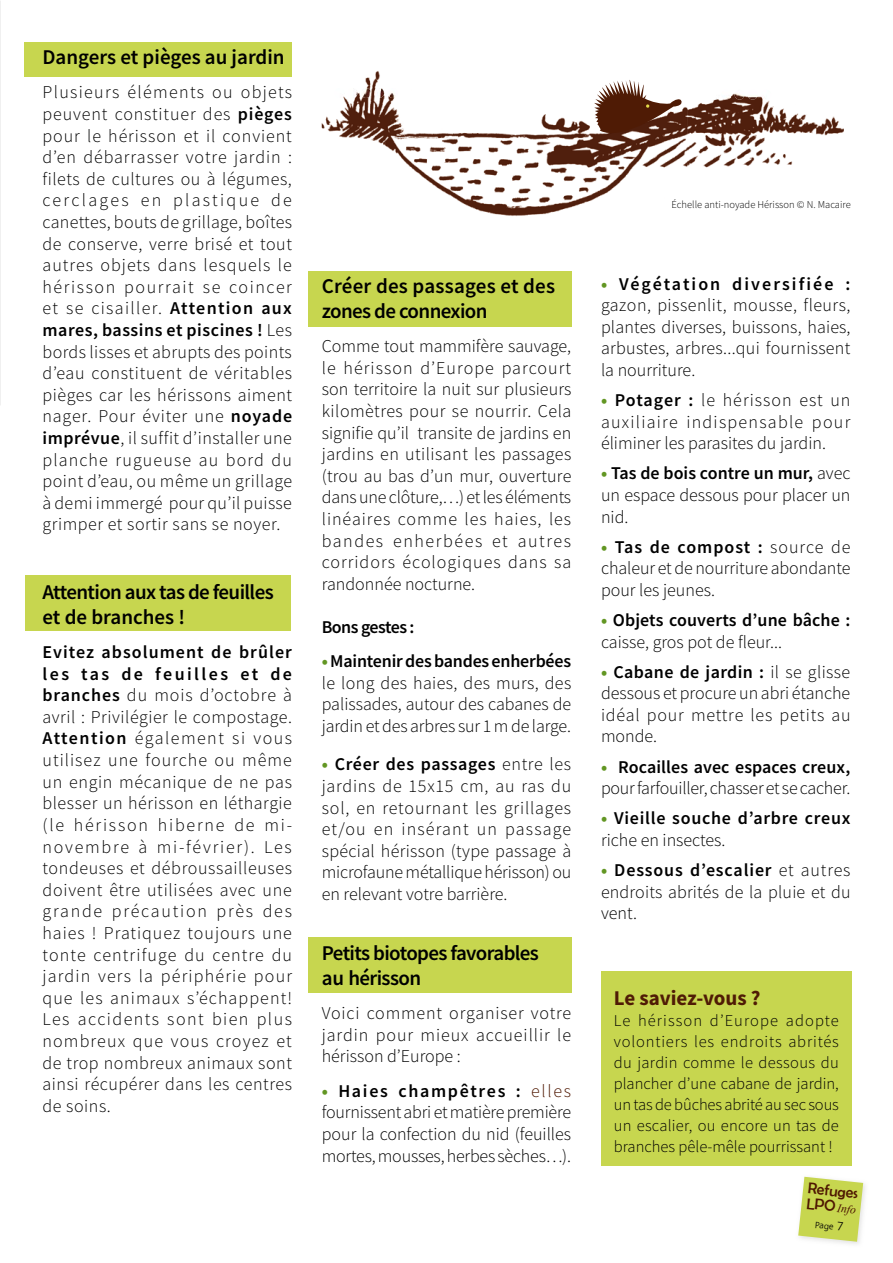
<style>
.page{position:relative;width:893px;height:1263px;background:#fff}
.page>*{position:absolute;margin:0;border:0;box-sizing:border-box;transform-origin:0 0}
.t1{font:600 21px/25.2px "Source Sans Pro";letter-spacing:-.03em;color:#000}
.t2{font:600 21px/25.2px "Source Sans Pro";color:#000}
.t3{font:700 21px "Source Sans Pro";color:#4f1b05}
.t4{font:300 18px/21.6px "Source Sans Pro";color:#000;text-align:justify}
.t5{font:600 18px/21.6px "Source Sans Pro";letter-spacing:.005em;color:#000}
.t6{font:600 18px/21.6px "Source Sans Pro";letter-spacing:.04em;color:#000}
.t7{font:600 18px "Source Sans Pro";letter-spacing:-.03em;color:#000}
.t8{font:300 16.5px/21px "Source Sans Pro";color:#000;text-align:justify}
.t9{font:15.6px "Berlin Sans FB";color:#4e1701}
.t10{font:italic 11.7px "Times New Roman";color:#4e1701}
.t11{font:300 10.5px "Source Sans Pro";color:#000}
.t12{font:300 9px "Frutiger";color:#000}
.s1{font-weight:600}
.s2{font-weight:700;color:#629623}
.s3{color:#4e1701}
.s4{font-weight:300}
.s5{font-family:"Berlin Sans FB";font-style:normal;font-size:15.6px}
.s6{font-size:12px}
</style>
<div class="page">
<svg style="left:798px;top:1177px;width:65px;height:65px;background:#cfdb6b"></svg>
<div style="left:25px;top:575px;width:266px;height:56px;background:#c7d64f"></div>
<div style="left:308px;top:938px;width:263px;height:55px;background:#c7d64f"></div>
<div style="left:25px;top:43px;width:267px;height:34px;background:#c7d64f"></div>
<div style="left:308px;top:271px;width:263px;height:55px;background:#c7d64f"></div>
<img style="left:0;top:0;width:1px;height:405px">
<div style="left:601px;top:971px;width:251px;height:194px;background:#c7d64f"></div>
<img style="left:322px;top:71px;width:471px;height:145px">
<svg style="left:322px;top:88px;width:102px;height:10px"></svg>
<svg style="left:471px;top:80px;width:373px;height:63px"></svg>
<p class="t2" style="left:43px;top:44px;width:244px">Dangers et pièges au jardin</p>
<p class="t4" style="left:43px;top:82px;width:251px">Plusieurs éléments ou objets peuvent constituer des <span class="s1">pièges </span>pour le hérisson et il convient d’en débarrasser votre jardin : filets de cultures ou à légumes, cerclages en plastique de canettes, bouts de grillage, boîtes de conserve, verre brisé et tout autres objets dans lesquels le hérisson pourrait se coincer et se cisailler. <span class="s1">Attention aux mares, bassins et piscines !</span> Les bords lisses et abrupts des points d’eau constituent de véritables pièges car les hérissons aiment nager. Pour éviter une <span class="s1">noyade imprévue</span>, il suffit d’installer une planche rugueuse au bord du point d’eau, ou même un grillage à demi immergé pour qu’il puisse grimper et sortir sans se noyer.</p>
<p class="t1" style="left:43px;top:579px;width:233px">Attention aux tas de feuilles et de branches !</p>
<p class="t4" style="left:43px;top:641px;width:251px"><span class="s1">Evitez absolument de brûler les tas de feuilles et de branches</span> du mois d’octobre à avril : Privilégier le compostage.<br><span class="s1">Attention</span> également si vous utilisez une fourche ou même un engin mécanique de ne pas blesser un hérisson en léthargie (le hérisson hiberne de mi&shy;novembre à mi-février). Les tondeuses et débroussailleuses doivent être utilisées avec une grande précaution près des haies ! Pratiquez toujours une tonte centrifuge du centre du jardin vers la périphérie pour que les animaux s’échappent!<br>Les accidents sont bien plus nombreux que vous croyez et de trop nombreux animaux sont ainsi récupérer dans les centres de soins.</p>
<p class="t2" style="left:322px;top:273px;width:235px">Créer des passages et des zones de connexion</p>
<p class="t4" style="left:322px;top:335px;width:251px">Comme tout mammifère sauvage, le hérisson d’Europe parcourt son territoire la nuit sur plusieurs kilomètres pour se nourrir. Cela signifie qu’il transite de jardins en jardins en utilisant les passages (trou au bas d’un mur, ouverture dans une clôture,…) et les éléments linéaires comme les haies, les bandes enherbées et autres corridors écologiques dans sa randonnée nocturne.</p>
<p class="t7" style="left:322px;top:615px;width:94px">Bons gestes :</p>
<p class="t4" style="left:322px;top:650px;width:251px"><span class="s2">•</span><span class="s1">Maintenir des bandes enherbées </span>le long des haies, des murs, des palissades, autour des cabanes de jardin et des arbres sur 1 m de large.</p>
<p class="t4" style="left:322px;top:754px;width:251px"><span class="s2">•</span> <span class="s1">Créer des passages</span> entre les jardins de 15x15 cm, au ras du sol, en retournant les grillages et/ou en insérant un passage spécial hérisson (type passage à microfaune métallique hérisson) ou en relevant votre barrière.</p>
<p class="t1" style="left:322px;top:940px;width:219px">Petits biotopes favorables au hérisson</p>
<p class="t4" style="left:322px;top:1002px;width:251px">Voici comment organiser votre jardin pour mieux accueillir le hérisson d’Europe :</p>
<p class="t4" style="left:322px;top:1080px;width:251px"><span class="s2">•</span> <span class="s1">Haies champêtres :</span> <span class="s3">elles </span>fournissent abri et matière première pour la confection du nid (feuilles mortes, mousses, herbes sèches…).</p>
<p class="t11" style="left:672px;top:198px;width:181px">Échelle anti-noyade Hérisson © N. Macaire</p>
<p class="t4" style="left:601px;top:273px;width:251px"><span class="s2">•</span> <span class="s1">Végétation diversifiée : </span>gazon, pissenlit, mousse, fleurs, plantes diverses, buissons, haies, arbustes, arbres...qui fournissent la nourriture.</p>
<p class="t4" style="left:601px;top:389px;width:251px"><span class="s2">•</span> <span class="s1">Potager :</span> le hérisson est un auxiliaire indispensable pour éliminer les parasites du jardin.</p>
<p class="t4" style="left:601px;top:463px;width:251px"><span class="s2">•</span> <span class="s1">Tas de bois contre un mur,</span> avec un espace dessous pour placer un nid.</p>
<p class="t4" style="left:601px;top:536px;width:251px"><span class="s2">•</span> <span class="s1">Tas de compost :</span> source de chaleur et de nourriture abondante pour les jeunes.</p>
<p class="t5" style="left:601px;top:609px;width:251px"><span class="s2">•</span> Objets couverts d’une bâche : <span class="s4">caisse, gros pot de fleur...</span></p>
<p class="t4" style="left:601px;top:661px;width:251px"><span class="s2">•</span> <span class="s1">Cabane de jardin :</span> il se glisse dessous et procure un abri étanche idéal pour mettre les petits au monde.</p>
<p class="t4" style="left:601px;top:756px;width:251px"><span class="s2">•</span> <span class="s1">Rocailles avec espaces creux, </span>pour farfouiller, chasser et se cacher.</p>
<p class="t6" style="left:601px;top:807px;width:251px"><span class="s2">•</span> Vieille souche d’arbre creux <span class="s4">riche en insectes.</span></p>
<p class="t4" style="left:601px;top:859px;width:251px"><span class="s2">•</span> <span class="s1">Dessous d’escalier</span> et autres endroits abrités de la pluie et du vent.</p>
<p class="t3" style="left:614px;top:984px;width:148px">Le saviez-vous ?</p>
<p class="t8" style="left:614px;top:1010px;width:227px">Le hérisson d’Europe adopte volontiers les endroits abrités du jardin comme le dessous du plancher d’une cabane de jardin, un tas de bûches abrité au sec sous un escalier, ou encore un tas de branches pêle-mêle pourrissant !</p>
<p class="t9" style="left:809px;top:1179px;width:52px;rotate:6deg">Refuges</p>
<p class="t10" style="left:807px;top:1197px;width:51px;rotate:6deg"><span class="s5">LPO</span> Info</p>
<p class="t12" style="left:816px;top:1219px;width:30px;rotate:6deg">Page <span class="s6">7</span></p>
</div>
